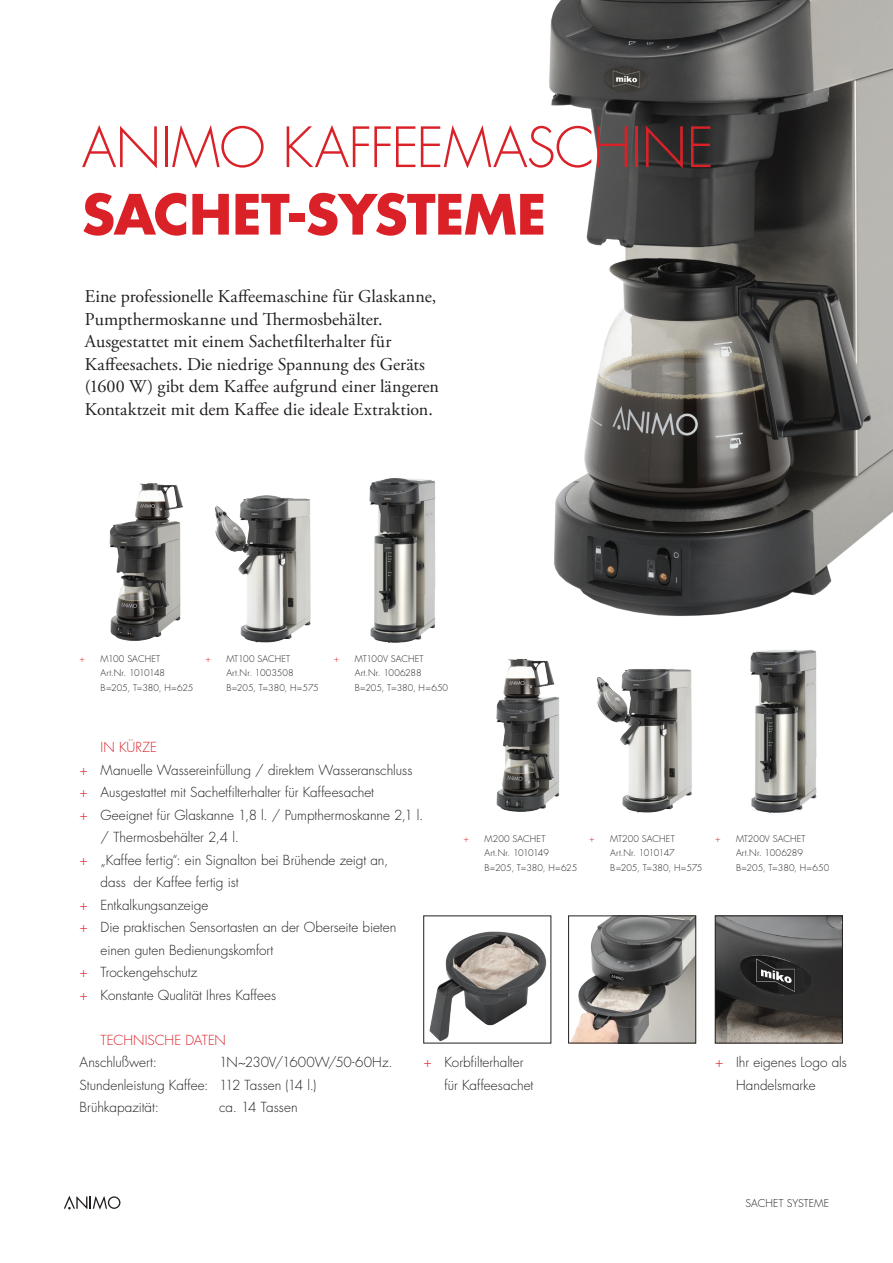
<style>
.page{position:relative;width:893px;height:1263px;background:#fff}
.page>*{position:absolute;margin:0;border:0;box-sizing:border-box;transform-origin:0 0}
.t1{font:300 54px "Futura Std";letter-spacing:-.015em;color:#da2128}
.t2{font:700 54px "Futura Std";letter-spacing:-.015em;color:#da2128}
.t3{font:18px/22.5px "Adobe Garamond Pro";color:#231f20}
.t4{font:300 13.5px/22.5px "Futura Std";color:#231f20}
.t5{font:300 13.5px "Futura Std";letter-spacing:-.005em;color:#da2128}
.t6{font:300 10.5px "Futura Std";letter-spacing:.005em;color:#231f20}
.t7{font:300 9px/13.5px "Futura Std";letter-spacing:-.005em;color:#231f20}
.t8{font:300 9px "Futura Std";color:#d1232a}
.s1{color:#da2128}
</style>
<div class="page">
<svg style="left:64px;top:1195px;width:56px;height:14px"></svg>
<img style="left:429px;top:931px;width:118px;height:110px">
<img style="left:109px;top:483px;width:74px;height:158px">
<img style="left:496px;top:659px;width:64px;height:153px">
<img style="left:215px;top:495px;width:96px;height:148px">
<img style="left:597px;top:669px;width:95px;height:144px">
<img style="left:369px;top:478px;width:67px;height:165px">
<img style="left:750px;top:650px;width:67px;height:163px">
<img style="left:571px;top:918px;width:123px;height:123px">
<div style="left:568px;top:916px;width:128px;height:127px;border:1px solid #231f20"></div>
<img style="left:549px;top:0;width:344px;height:616px">
<img style="left:717px;top:918px;width:124px;height:123px">
<div style="left:715px;top:916px;width:128px;height:127px;border:1px solid #231f20"></div>
<h1 class="t1" style="left:82px;top:115px;width:634px">ANIMO KAFFEEMASCHINE</h1>
<h1 class="t2" style="left:82px;top:178px;width:466px">SACHET-SYSTEME</h1>
<p class="t3" style="left:85px;top:286px;width:356px">Eine professionelle Kaffeemaschine für Glaskanne, Pumpthermoskanne und Thermosbehälter.<br>Ausgestattet mit einem Sachetfilterhalter für Kaffeesachets. Die niedrige Spannung des Geräts (1600 W) gibt dem Kaffee aufgrund einer längeren Kontaktzeit mit dem Kaffee die ideale Extraktion.</p>
<p class="t8" style="left:80px;top:653px;width:7px">+</p>
<p class="t7" style="left:101px;top:652px;width:66px">M100 SACHET<br>Art.Nr. 1010148</p>
<p class="t7" style="left:101px;top:681px;width:94px">B=205, T=380, H=625</p>
<p class="t8" style="left:205px;top:653px;width:7px">+</p>
<p class="t7" style="left:226px;top:652px;width:69px">MT100 SACHET<br>Art.Nr. 1003508</p>
<p class="t7" style="left:226px;top:681px;width:94px">B=205, T=380, H=575</p>
<p class="t8" style="left:334px;top:653px;width:7px">+</p>
<p class="t7" style="left:355px;top:652px;width:70px">MT100V SACHET<br>Art.Nr. 1006288</p>
<p class="t7" style="left:355px;top:681px;width:95px">B=205, T=380, H=650</p>
<p class="t5" style="left:101px;top:739px;width:58px">IN KÜRZE</p>
<p class="t4" style="left:80px;top:759px;width:334px"><span class="s1">+</span> Manuelle Wassereinfüllung / direktem Wasseranschluss</p>
<p class="t4" style="left:80px;top:781px;width:296px"><span class="s1">+</span> Ausgestattet mit Sachetfilterhalter für Kaffeesachet</p>
<p class="t4" style="left:80px;top:804px;width:345px"><span class="s1">+</span> Geeignet für Glaskanne 1,8 l. / Pumpthermoskanne 2,1 l.</p>
<p class="t4" style="left:101px;top:826px;width:140px">/ Thermosbehälter 2,4 l.</p>
<p class="t4" style="left:80px;top:849px;width:310px"><span class="s1">+</span> „Kaffee fertig“: ein Signalton bei Brühende zeigt an,</p>
<p class="t4" style="left:101px;top:871px;width:139px">dass der Kaffee fertig ist</p>
<p class="t4" style="left:80px;top:894px;width:130px"><span class="s1">+</span> Entkalkungsanzeige</p>
<p class="t4" style="left:80px;top:916px;width:318px"><span class="s1">+</span> Die praktischen Sensortasten an der Oberseite bieten</p>
<p class="t4" style="left:101px;top:939px;width:174px">einen guten Bedienungskomfort</p>
<p class="t4" style="left:80px;top:961px;width:119px"><span class="s1">+</span> Trockengehschutz</p>
<p class="t4" style="left:80px;top:984px;width:198px"><span class="s1">+</span> Konstante Qualität Ihres Kaffees</p>
<p class="t5" style="left:101px;top:1032px;width:127px">TECHNISCHE DATEN</p>
<p class="t4" style="left:80px;top:1051px;width:79px">Anschlußwert:</p>
<p class="t8" style="left:463px;top:833px;width:7px">+</p>
<p class="t7" style="left:484px;top:832px;width:66px">M200 SACHET<br>Art.Nr. 1010149</p>
<p class="t7" style="left:484px;top:861px;width:94px">B=205, T=380, H=625</p>
<p class="t4" style="left:444px;top:1051px;width:90px;text-indent:-21px"><span class="s1">+</span> Korbfilterhalter für Kaffeesachet</p>
<p class="t4" style="left:80px;top:1051px;width:314px;text-indent:139px">1N~230V/1600W/50-60Hz.<br>Stundenleistung Kaffee: 112 Tassen (14 l.)<br>Brühkapazität:</p>
<p class="t4" style="left:219px;top:1096px;width:80px">ca. 14 Tassen</p>
<p class="t8" style="left:589px;top:833px;width:7px">+</p>
<p class="t7" style="left:610px;top:832px;width:66px">MT200 SACHET<br>Art.Nr. 1010147</p>
<p class="t7" style="left:610px;top:861px;width:94px">B=205, T=380, H=575</p>
<p class="t8" style="left:715px;top:833px;width:7px">+</p>
<p class="t7" style="left:736px;top:832px;width:71px">MT200V SACHET<br>Art.Nr. 1006289</p>
<p class="t7" style="left:736px;top:861px;width:95px">B=205, T=380, H=650</p>
<p class="t4" style="left:736px;top:1051px;width:112px;text-indent:-21px"><span class="s1">+</span> Ihr eigenes Logo als<br>Handelsmarke</p>
<p class="t6" style="left:745px;top:1197px;width:85px">SACHET SYSTEME</p>
</div>
